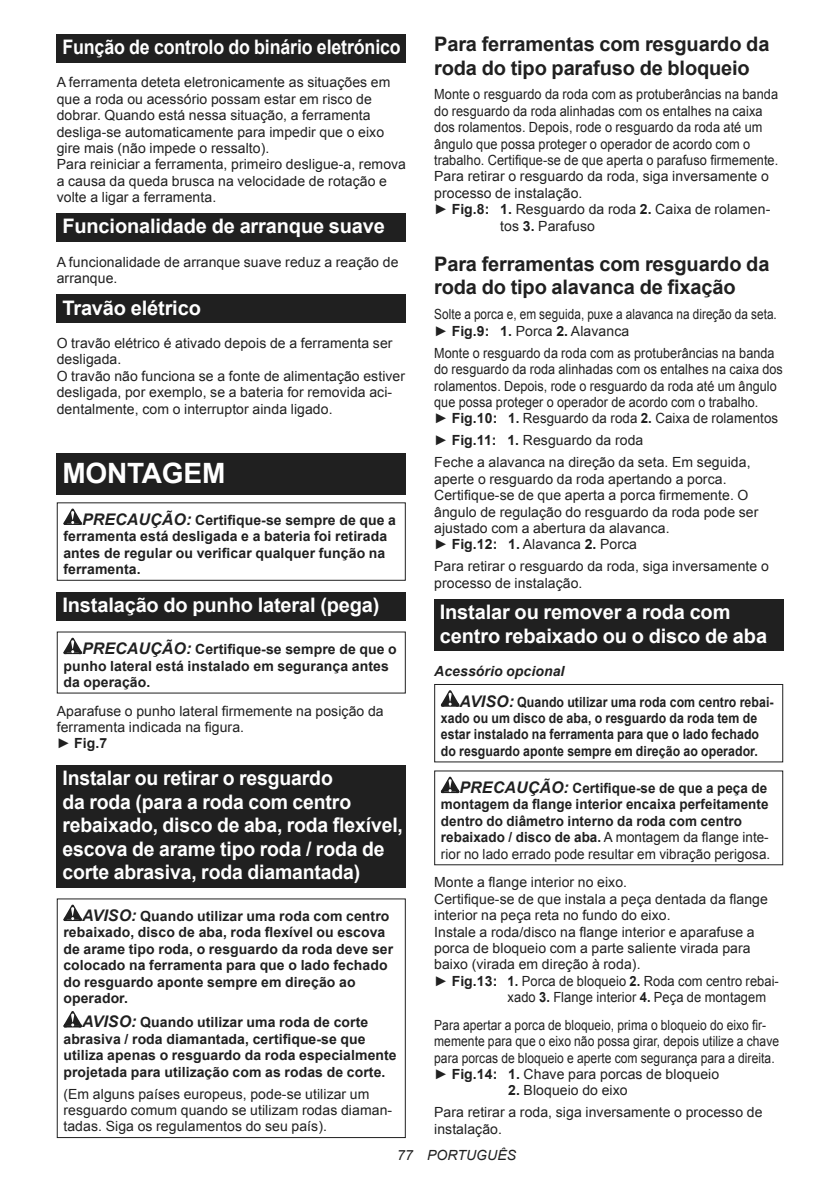
<style>
.page{position:relative;width:840px;height:1191px;background:#fff}
.page>*{position:absolute;margin:0;border:0;box-sizing:border-box;transform-origin:0 0}
.t1{font:700 28px "Arial";letter-spacing:-.01em;color:#fff}
.t2{font:700 20px/23.4px "Arial";letter-spacing:-.01em;color:#fff}
.t3{font:700 20px/23.4px "Arial";letter-spacing:-.01em;color:#202020}
.t4{font:700 20px "Arial";letter-spacing:-.01em;color:#fff;scale:.89 1}
.t5{font:14px/16.4px "Arial";letter-spacing:.005em;color:#202020}
.t6{font:700 14px/16.4px "Arial";letter-spacing:.005em;color:#202020}
.t7{font:14px "Arial";letter-spacing:.005em;color:#202020;scale:.91 1}
.t8{font:14px/16.4px "Arial";letter-spacing:.005em;color:#202020;scale:.9 1}
.t9{font:700 14px/16.4px "Arial";letter-spacing:.005em;color:#202020;scale:.96 1}
.t10{font:14px/16.4px "Arial";letter-spacing:.005em;color:#202020;scale:.86 1}
.t11{font:700 14px/16.4px "Arial";letter-spacing:.005em;color:#202020;scale:.88 1}
.t12{font:14px/16.4px "Arial";letter-spacing:.005em;color:#202020;scale:.84 1}
.t13{font:14px "Arial";letter-spacing:.005em;color:#202020;scale:.92 1}
.t14{font:italic 14px "Arial";letter-spacing:.005em;color:#202020}
.s1{font-style:italic;font-size:16px}
.s2{font-weight:700}
.s3{font-style:italic}
.s4{font-weight:400}
</style>
<div class="page">
<div style="left:57px;top:34px;width:348px;height:29px;background:#202020"></div>
<div style="left:57px;top:213px;width:348px;height:29px;background:#202020"></div>
<div style="left:57px;top:294px;width:348px;height:29px;background:#202020"></div>
<div style="left:57px;top:453px;width:348px;height:41px;background:#202020"></div>
<svg style="left:63px;top:508px;width:19px;height:17px"></svg>
<div style="left:57px;top:502px;width:348px;height:79px;border:1px solid #202020"></div>
<div style="left:57px;top:592px;width:348px;height:28px;background:#202020"></div>
<svg style="left:63px;top:638px;width:19px;height:16px"></svg>
<div style="left:57px;top:765px;width:348px;height:122px;background:#202020"></div>
<svg style="left:63px;top:904px;width:19px;height:17px"></svg>
<svg style="left:63px;top:1011px;width:19px;height:16px"></svg>
<div style="left:57px;top:898px;width:348px;height:240px;border:1px solid #202020"></div>
<div style="left:434px;top:599px;width:348px;height:52px;background:#202020"></div>
<svg style="left:440px;top:690px;width:19px;height:16px"></svg>
<div style="left:434px;top:684px;width:348px;height:78px;border:1px solid #202020"></div>
<svg style="left:440px;top:776px;width:19px;height:17px"></svg>
<h2 class="t4" style="left:62px;top:39px;width:381px">Função de controlo do binário eletrónico</h2>
<p class="t5" style="left:57px;top:74px;width:350px">A ferramenta deteta eletronicamente as situações em que a roda ou acessório possam estar em risco de dobrar. Quando está nessa situação, a ferramenta desliga-se automaticamente para impedir que o eixo gire mais (não impede o ressalto).<br>Para reiniciar a ferramenta, primeiro desligue-a, remova a causa da queda brusca na velocidade de rotação e volte a ligar a ferramenta.</p>
<h2 class="t2" style="left:62px;top:216px;width:324px">Funcionalidade de arranque suave</h2>
<p class="t5" style="left:57px;top:254px;width:343px">A funcionalidade de arranque suave reduz a reação de arranque.</p>
<h2 class="t2" style="left:62px;top:297px;width:140px">Travão elétrico</h2>
<p class="t5" style="left:57px;top:335px;width:350px">O travão elétrico é ativado depois de a ferramenta ser desligada.<br>O travão não funciona se a fonte de alimentação estiver desligada, por exemplo, se a bateria for removida aci&shy;dentalmente, com o interruptor ainda ligado.</p>
<h1 class="t1" style="left:62px;top:462px;width:164px">MONTAGEM</h1>
<p class="t6" style="left:63px;top:512px;width:334px;text-indent:19px"><span class="s1">PRECAUÇÃO:</span> Certifique-se sempre de que a ferramenta está desligada e a bateria foi retirada antes de regular ou verificar qualquer função na ferramenta.</p>
<h2 class="t2" style="left:62px;top:595px;width:318px">Instalação do punho lateral (pega)</h2>
<p class="t6" style="left:63px;top:641px;width:334px;text-indent:19px"><span class="s1">PRECAUÇÃO:</span> Certifique-se sempre de que o punho lateral está instalado em segurança antes da operação.</p>
<p class="t5" style="left:57px;top:702px;width:328px">Aparafuse o punho lateral firmemente na posição da ferramenta indicada na figura.<br>► <span class="s2">Fig.7</span></p>
<h2 class="t2" style="left:62px;top:768px;width:342px">Instalar ou retirar o resguardo<br>da roda (para a roda com centro rebaixado, disco de aba, roda flexível, escova de arame tipo roda / roda de corte abrasiva, roda diamantada)</h2>
<p class="t6" style="left:63px;top:909px;width:331px;text-indent:19px"><span class="s1">AVISO:</span> Quando utilizar uma roda com centro rebaixado, disco de aba, roda flexível ou escova de arame tipo roda, o resguardo da roda deve ser colocado na ferramenta para que o lado fechado do resguardo aponte sempre em direção ao operador.</p>
<p class="t6" style="left:63px;top:1015px;width:334px;text-indent:19px"><span class="s1">AVISO:</span> Quando utilizar uma roda de corte abrasiva / roda diamantada, certifique-se que utiliza apenas o resguardo da roda especialmente projetada para utilização com as rodas de corte.</p>
<p class="t5" style="left:63px;top:1085px;width:330px">(Em alguns países europeus, pode-se utilizar um resguardo comum quando se utilizam rodas diaman&shy;tadas. Siga os regulamentos do seu país).</p>
<h2 class="t3" style="left:434px;top:34px;width:336px">Para ferramentas com resguardo da roda do tipo parafuso de bloqueio</h2>
<p class="t7" style="left:434px;top:85px;width:379px">Monte o resguardo da roda com as protuberâncias na banda</p>
<p class="t7" style="left:434px;top:102px;width:362px">do resguardo da roda alinhadas com os entalhes na caixa</p>
<p class="t7" style="left:434px;top:118px;width:362px">dos rolamentos. Depois, rode o resguardo da roda até um</p>
<p class="t7" style="left:434px;top:135px;width:348px">ângulo que possa proteger o operador de acordo com o</p>
<p class="t7" style="left:434px;top:151px;width:379px">trabalho. Certifique-se de que aperta o parafuso firmemente.</p>
<p class="t5" style="left:434px;top:168px;width:336px">Para retirar o resguardo da roda, siga inversamente o</p>
<p class="t5" style="left:434px;top:185px;width:150px">processo de instalação.</p>
<p class="t5" style="left:434px;top:201px;width:337px">► <span class="s2">Fig.8: 1.</span> Resguardo da roda <span class="s2">2.</span> Caixa de rolamen-</p>
<p class="t5" style="left:500px;top:219px;width:96px">tos <span class="s2">3.</span> Parafuso</p>
<h2 class="t3" style="left:434px;top:254px;width:336px">Para ferramentas com resguardo da roda do tipo alavanca de fixação</h2>
<p class="t12" style="left:434px;top:306px;width:409px">Solte a porca e, em seguida, puxe a alavanca na direção da seta. ► <span class="s2">Fig.9: 1.</span> Porca <span class="s2">2.</span> Alavanca</p>
<p class="t8" style="left:434px;top:345px;width:389px">Monte o resguardo da roda com as protuberâncias na banda do resguardo da roda alinhadas com os entalhes na caixa dos rolamentos. Depois, rode o resguardo da roda até um ângulo que possa proteger o operador de acordo com o trabalho.<br>► <span class="s2">Fig.10: 1.</span> Resguardo da roda <span class="s2">2.</span> Caixa de rolamentos</p>
<p class="t5" style="left:434px;top:429px;width:318px;line-height:22px">► <span class="s2">Fig.11: 1.</span> Resguardo da roda<br>Feche a alavanca na direção da seta. Em seguida,</p>
<p class="t5" style="left:434px;top:471px;width:325px">aperte o resguardo da roda apertando a porca.<br>Certifique-se de que aperta a porca firmemente. O ângulo de regulação do resguardo da roda pode ser ajustado com a abertura da alavanca.<br>► <span class="s2">Fig.12: 1.</span> Alavanca <span class="s2">2.</span> Porca</p>
<p class="t5" style="left:434px;top:558px;width:336px">Para retirar o resguardo da roda, siga inversamente o processo de instalação.</p>
<h2 class="t2" style="left:439px;top:602px;width:328px">Instalar ou remover a roda com centro rebaixado ou o disco de aba</h2>
<p class="t11" style="left:459px;top:657px;width:358px;line-height:30.6px;text-indent:-25px"><span class="s3">Acessório opcional<br></span><span class="s1">AVISO:</span> Quando utilizar uma roda com centro rebai-</p>
<p class="t11" style="left:440px;top:711px;width:363px">xado ou um disco de aba, o resguardo da roda tem de estar instalado na ferramenta para que o lado fechado do resguardo aponte sempre em direção ao operador.</p>
<p class="t9" style="left:440px;top:780px;width:344px;text-indent:19px"><span class="s1">PRECAUÇÃO:</span> Certifique-se de que a peça de montagem da flange interior encaixa perfeitamente dentro do diâmetro interno da roda com centro rebaixado / disco de aba. <span class="s4">A montagem da flange inte&shy;rior no lado errado pode resultar em vibração perigosa.</span></p>
<p class="t5" style="left:434px;top:874px;width:194px">Monte a flange interior no eixo.</p>
<p class="t5" style="left:434px;top:890px;width:335px">Certifique-se de que instala a peça dentada da flange</p>
<p class="t5" style="left:434px;top:907px;width:238px">interior na peça reta no fundo do eixo.</p>
<p class="t5" style="left:434px;top:923px;width:322px">Instale a roda/disco na flange interior e aparafuse a</p>
<p class="t5" style="left:434px;top:940px;width:318px">porca de bloqueio com a parte saliente virada para</p>
<p class="t5" style="left:434px;top:956px;width:208px">baixo (virada em direção à roda).</p>
<p class="t5" style="left:434px;top:972px;width:346px">► <span class="s2">Fig.13: 1.</span> Porca de bloqueio <span class="s2">2.</span> Roda com centro rebai-</p>
<p class="t13" style="left:507px;top:991px;width:282px">xado <span class="s2">3.</span> Flange interior <span class="s2">4.</span> Peça de montagem</p>
<p class="t10" style="left:434px;top:1016px;width:402px">Para apertar a porca de bloqueio, prima o bloqueio do eixo fir&shy;memente para que o eixo não possa girar, depois utilize a chave para porcas de bloqueio e aperte com segurança para a direita. ► <span class="s2">Fig.14: 1.</span> Chave para porcas de bloqueio</p>
<p class="t5" style="left:434px;top:1079px;width:329px;line-height:22px;text-indent:74px"><span class="s2">2.</span> Bloqueio do eixo<br>Para retirar a roda, siga inversamente o processo de</p>
<p class="t5" style="left:434px;top:1120px;width:69px">instalação.</p>
<p class="t14" style="left:397px;top:1150px;width:120px">77 PORTUGUÊS</p>
</div>
